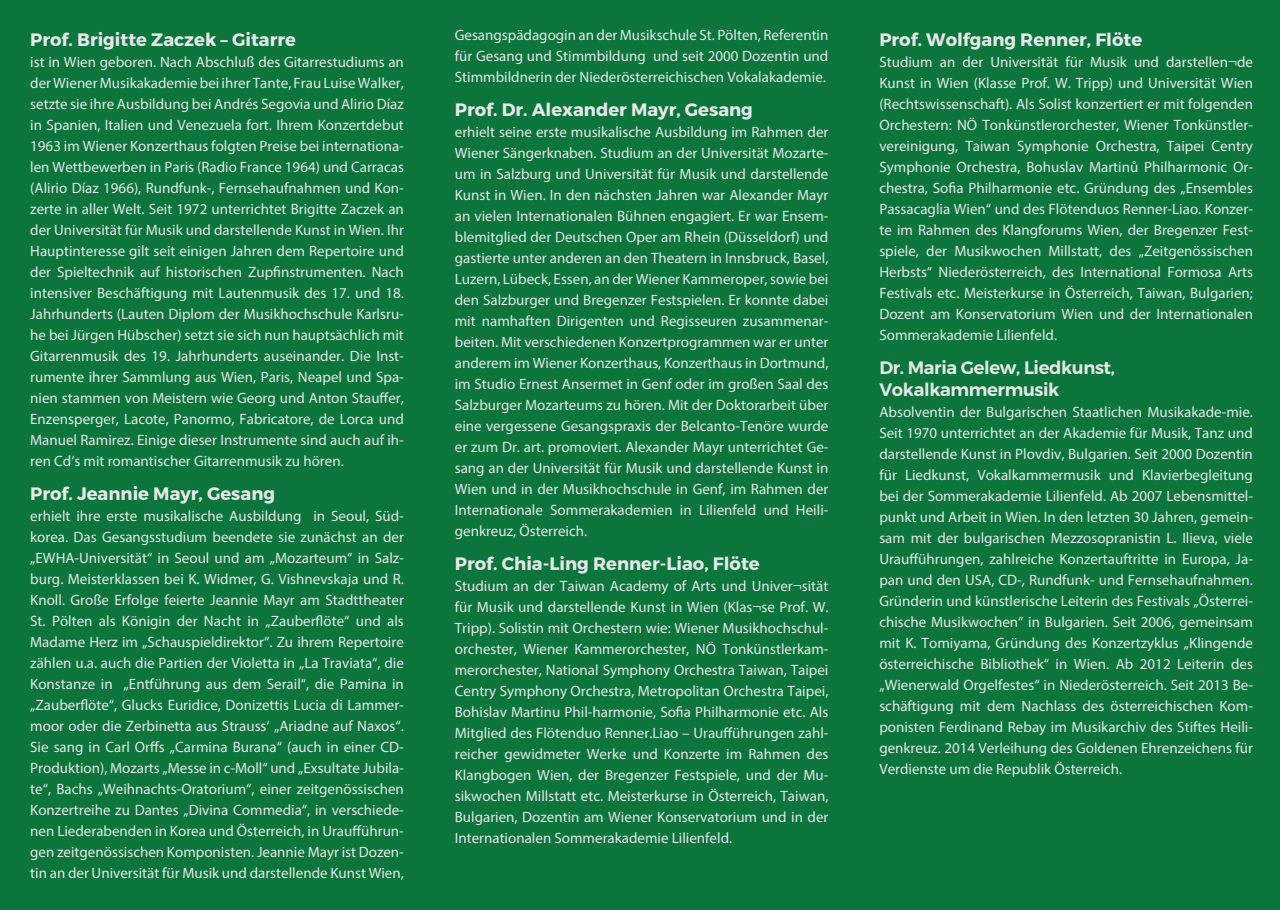
<style>
.page{position:relative;width:1280px;height:910px;background:#0b753b}
.page>*{position:absolute;margin:0;border:0;box-sizing:border-box;transform-origin:0 0}
.t1{font:18px "Trueno Bd";color:#e6e7e9}
.t2{font:18px/21.6px "Trueno S Bd";letter-spacing:-.02em;color:#e6e7e9}
.t3{font:15px/21px "Myriad Pro";color:#e6e7e9;text-align:justify}
</style>
<div class="page">
<p class="t1" style="left:30px;top:29px;width:267px">Prof. Brigitte Zaczek – Gitarre</p>
<p class="t3" style="left:30px;top:51px;width:375px">ist in Wien geboren. Nach Abschluß des Gitarrestudiums an der Wiener Musikakademie bei ihrer Tante, Frau Luise Walker, setzte sie ihre Ausbildung bei Andrés Segovia und Alirio Díaz in Spanien, Italien und Venezuela fort. Ihrem Konzertdebut 1963 im Wiener Konzerthaus folgten Preise bei internationa&shy;len Wettbewerben in Paris (Radio France 1964) und Carracas (Alirio Díaz 1966), Rundfunk-, Fernsehaufnahmen und Kon&shy;zerte in aller Welt. Seit 1972 unterrichtet Brigitte Zaczek an der Universität für Musik und darstellende Kunst in Wien. Ihr Hauptinteresse gilt seit einigen Jahren dem Repertoire und der Spieltechnik auf historischen Zupfinstrumenten. Nach intensiver Beschäftigung mit Lautenmusik des 17. und 18.<br>Jahrhunderts (Lauten Diplom der Musikhochschule Karlsru&shy;he bei Jürgen Hübscher) setzt sie sich nun hauptsächlich mit Gitarrenmusik des 19. Jahrhunderts auseinander. Die Inst&shy;rumente ihrer Sammlung aus Wien, Paris, Neapel und Spa&shy;nien stammen von Meistern wie Georg und Anton Stauffer, Enzensperger, Lacote, Panormo, Fabricatore, de Lorca und Manuel Ramirez. Einige dieser Instrumente sind auch auf ih&shy;ren Cd‘s mit romantischer Gitarrenmusik zu hören.</p>
<p class="t1" style="left:30px;top:483px;width:246px">Prof. Jeannie Mayr, Gesang</p>
<p class="t3" style="left:30px;top:506px;width:375px">erhielt ihre erste musikalische Ausbildung in Seoul, Süd&shy;korea. Das Gesangsstudium beendete sie zunächst an der „EWHA-Universität“ in Seoul und am „Mozarteum“ in Salz&shy;burg. Meisterklassen bei K. Widmer, G. Vishnevskaja und R.<br>Knoll. Große Erfolge feierte Jeannie Mayr am Stadttheater St. Pölten als Königin der Nacht in „Zauberflöte“ und als Madame Herz im „Schauspieldirektor“. Zu ihrem Repertoire zählen u.a. auch die Partien der Violetta in „La Traviata“, die Konstanze in „Entführung aus dem Serail“, die Pamina in „Zauberflöte“, Glucks Euridice, Donizettis Lucia di Lammer&shy;moor oder die Zerbinetta aus Strauss‘ „Ariadne auf Naxos“.<br>Sie sang in Carl Orffs „Carmina Burana“ (auch in einer CD-Produktion), Mozarts „Messe in c-Moll“ und „Exsultate Jubila&shy;te“, Bachs „Weihnachts-Oratorium“, einer zeitgenössischen Konzertreihe zu Dantes „Divina Commedia“, in verschiede&shy;nen Liederabenden in Korea und Österreich, in Uraufführun&shy;gen zeitgenössischen Komponisten. Jeannie Mayr ist Dozen&shy;tin an der Universität für Musik und darstellende Kunst Wien,</p>
<p class="t3" style="left:455px;top:24px;width:375px">Gesangspädagogin an der Musikschule St. Pölten, Referentin für Gesang und Stimmbildung und seit 2000 Dozentin und Stimmbildnerin der Niederösterreichischen Vokalakademie.</p>
<p class="t1" style="left:455px;top:99px;width:300px">Prof. Dr. Alexander Mayr, Gesang</p>
<p class="t3" style="left:455px;top:121px;width:375px">erhielt seine erste musikalische Ausbildung im Rahmen der Wiener Sängerknaben. Studium an der Universität Mozarte&shy;um in Salzburg und Universität für Musik und darstellende Kunst in Wien. In den nächsten Jahren war Alexander Mayr an vielen Internationalen Bühnen engagiert. Er war Ensem&shy;blemitglied der Deutschen Oper am Rhein (Düsseldorf) und gastierte unter anderen an den Theatern in Innsbruck, Basel, Luzern, Lübeck, Essen, an der Wiener Kammeroper, sowie bei den Salzburger und Bregenzer Festspielen. Er konnte dabei mit namhaften Dirigenten und Regisseuren zusammenar&shy;beiten. Mit verschiedenen Konzertprogrammen war er unter anderem im Wiener Konzerthaus, Konzerthaus in Dortmund, im Studio Ernest Ansermet in Genf oder im großen Saal des Salzburger Mozarteums zu hören. Mit der Doktorarbeit über eine vergessene Gesangspraxis der Belcanto-Tenöre wurde er zum Dr. art. promoviert. Alexander Mayr unterrichtet Ge&shy;sang an der Universität für Musik und darstellende Kunst in Wien und in der Musikhochschule in Genf, im Rahmen der Internationale Sommerakademien in Lilienfeld und Heili&shy;genkreuz, Österreich.</p>
<p class="t1" style="left:455px;top:553px;width:306px">Prof. Chia-Ling Renner-Liao, Flöte</p>
<p class="t3" style="left:455px;top:576px;width:375px">Studium an der Taiwan Academy of Arts und Univer¬sität für Musik und darstellende Kunst in Wien (Klas¬se Prof. W.<br>Tripp). Solistin mit Orchestern wie: Wiener Musikhochschul&shy;orchester, Wiener Kammerorchester, NÖ Tonkünstlerkam&shy;merorchester, National Symphony Orchestra Taiwan, Taipei Centry Symphony Orchestra, Metropolitan Orchestra Taipei, Bohislav Martinu Phil-harmonie, Sofia Philharmonie etc. Als Mitglied des Flötenduo Renner.Liao – Uraufführungen zahl&shy;reicher gewidmeter Werke und Konzerte im Rahmen des Klangbogen Wien, der Bregenzer Festspiele, und der Mu&shy;sikwochen Millstatt etc. Meisterkurse in Österreich, Taiwan, Bulgarien, Dozentin am Wiener Konservatorium und in der Internationalen Sommerakademie Lilienfeld.</p>
<p class="t1" style="left:879px;top:29px;width:264px">Prof. Wolfgang Renner, Flöte</p>
<p class="t3" style="left:879px;top:51px;width:375px">Studium an der Universität für Musik und darstellen¬de Kunst in Wien (Klasse Prof. W. Tripp) und Universität Wien (Rechtswissenschaft). Als Solist konzertiert er mit folgenden Orchestern: NÖ Tonkünstlerorchester, Wiener Tonkünstler&shy;vereinigung, Taiwan Symphonie Orchestra, Taipei Centry Symphonie Orchestra, Bohuslav Martinů Philharmonic Or&shy;chestra, Sofia Philharmonie etc. Gründung des „Ensembles Passacaglia Wien“ und des Flötenduos Renner-Liao. Konzer&shy;te im Rahmen des Klangforums Wien, der Bregenzer Fest&shy;spiele, der Musikwochen Millstatt, des „Zeitgenössischen Herbsts“ Niederösterreich, des International Formosa Arts Festivals etc. Meisterkurse in Österreich, Taiwan, Bulgarien; Dozent am Konservatorium Wien und der Internationalen Sommerakademie Lilienfeld.</p>
<p class="t2" style="left:879px;top:357px;width:237px">Dr. Maria Gelew, Liedkunst,<br>Vokalkammermusik</p>
<p class="t3" style="left:879px;top:401px;width:375px">Absolventin der Bulgarischen Staatlichen Musikakade-mie.<br>Seit 1970 unterrichtet an der Akademie für Musik, Tanz und darstellende Kunst in Plovdiv, Bulgarien. Seit 2000 Dozentin für Liedkunst, Vokalkammermusik und Klavierbegleitung bei der Sommerakademie Lilienfeld. Ab 2007 Lebensmittel&shy;punkt und Arbeit in Wien. In den letzten 30 Jahren, gemein&shy;sam mit der bulgarischen Mezzosopranistin L. Ilieva, viele Uraufführungen, zahlreiche Konzertauftritte in Europa, Ja&shy;pan und den USA, CD-, Rundfunk- und Fernsehaufnahmen.<br>Gründerin und künstlerische Leiterin des Festivals „Österrei&shy;chische Musikwochen“ in Bulgarien. Seit 2006, gemeinsam mit K. Tomiyama, Gründung des Konzertzyklus „Klingende österreichische Bibliothek“ in Wien. Ab 2012 Leiterin des „Wienerwald Orgelfestes“ in Niederösterreich. Seit 2013 Be&shy;schäftigung mit dem Nachlass des österreichischen Kom&shy;ponisten Ferdinand Rebay im Musikarchiv des Stiftes Heili&shy;genkreuz. 2014 Verleihung des Goldenen Ehrenzeichens für Verdienste um die Republik Österreich.</p>
</div>
